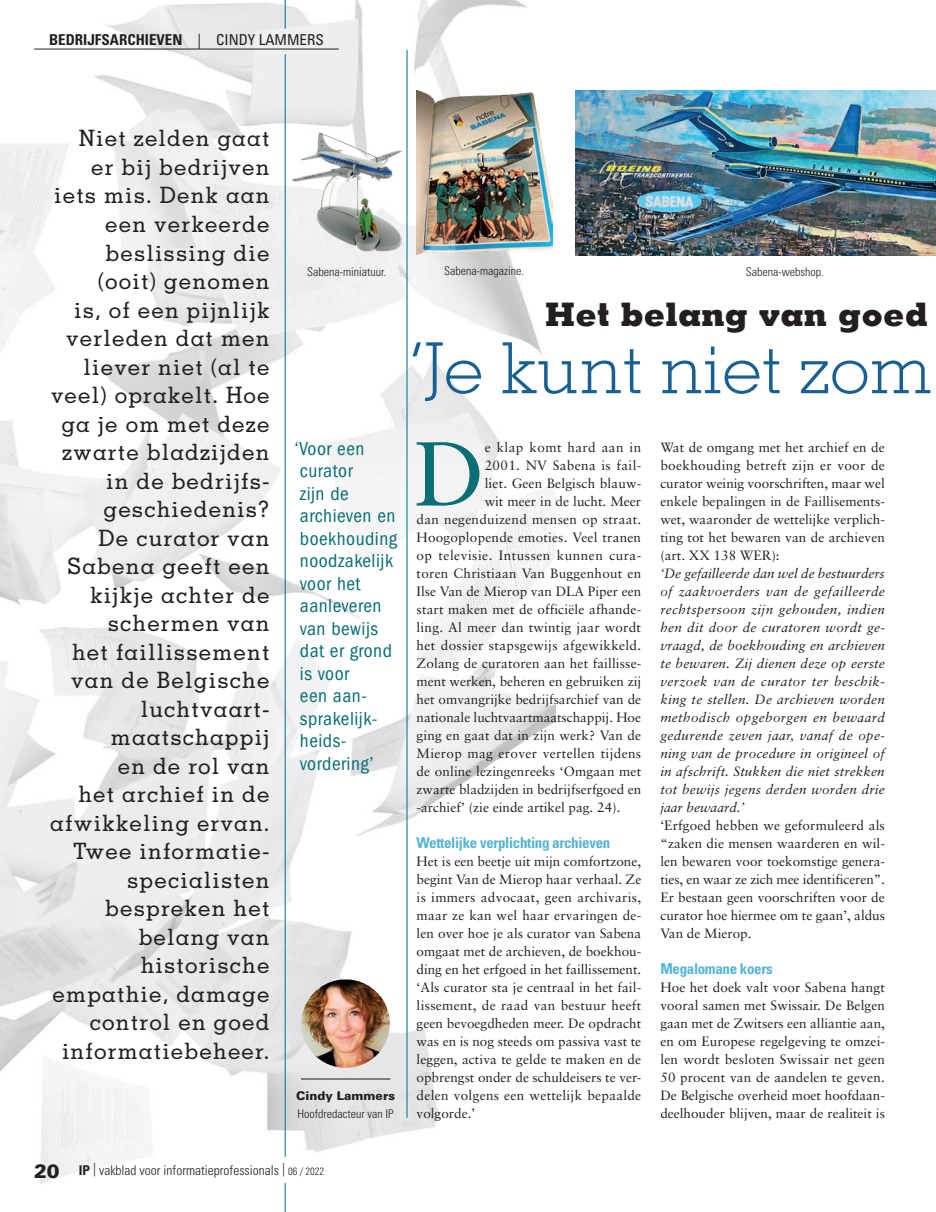
<style>
.page{position:relative;width:936px;height:1212px;background:#fff}
.page>*{position:absolute;margin:0;border:0;box-sizing:border-box;transform-origin:0 0}
.t1{font:90.9px "Sabon";color:#096e75}
.t2{font:300 70.5px "Memphis";color:#176091}
.t3{font:800 32.4px "Memphis";color:#231f20}
.t4{font:500 22.5px/28.5px "Memphis";letter-spacing:.05em;color:#231f20;text-align:right}
.t5{font:condensed 19.5px/22.5px "Franklin Gothic";letter-spacing:.025em;color:#096e75}
.t6{font:700 condensed 15px "Univers";letter-spacing:-.025em;color:#56b4d4}
.t7{font:700 condensed 15px "Univers";color:#231f20}
.t8{font:13.5px/18px "Sabon";letter-spacing:.01em;color:#231f20;text-align:justify}
.t9{font:italic 13.5px/18px "Sabon";letter-spacing:.015em;color:#231f20;text-align:justify}
.t10{font:300 condensed 13.5px "Univers";color:#231f20}
.t11{font:13.5px "Sabon";letter-spacing:.035em;color:#231f20}
.t12{font:13.5px "Sabon";letter-spacing:.03em;color:#231f20}
.t13{font:300 condensed 12px "Univers";color:#231f20}
.t14{font:900 12px "Univers";color:#231f20}
.s1{font-weight:400}
.s2{font-weight:900;font-stretch:normal;font-size:19.2px}
.s3{font-weight:700}
.s4{font-size:10.5px}
</style>
<div class="page">
<img style="left:0;top:0;width:555px;height:1212px">
<hr style="left:406px;top:50px;width:1px;height:1068px;background:#00798b">
<svg style="left:285px;top:0;width:1px;height:29px"></svg>
<hr style="left:285px;top:54px;width:1px;height:1158px;background:#00798b">
<div style="left:281px;top:1157px;width:7px;height:25px;background:#fff"></div>
<img style="left:291px;top:132px;width:110px;height:120px">
<img style="left:575px;top:91px;width:360px;height:165px">
<img style="left:416px;top:91px;width:136px;height:164px">
<hr style="left:34px;top:49px;width:305px;height:1px;background:#231f20">
<img style="left:301px;top:979px;width:89px;height:89px;border-radius:43px">
<hr style="left:301px;top:1078px;width:89px;height:1px;background:#231f20">
<p class="t7" style="left:49px;top:31px;width:276px">BEDRIJFSARCHIEVEN <span class="s1">| CINDY LAMMERS</span></p>
<p class="t4" style="left:50px;top:124px;width:221px">Niet zelden gaat<br>er bij bedrijven iets mis. Denk aan een verkeerde beslissing die (ooit) genomen<br>is, of een pijnlijk verleden dat men liever niet (al te veel) oprakelt. Hoe ga je om met deze zwarte bladzijden in de bedrijfs&shy;geschiedenis?<br>De curator van<br>Sabena geeft een kijkje achter de schermen van<br>het faillissement van de Belgische luchtvaart&shy;maatschappij<br>en de rol van<br>het archief in de afwikkeling ervan.<br>Twee informatie&shy;specialisten bespreken het belang van historische empathie, damage control en goed informatie beheer.</p>
<p class="t13" style="left:307px;top:264px;width:81px">Sabena-miniatuur.</p>
<p class="t13" style="left:444px;top:264px;width:81px">Sabena-magazine.</p>
<p class="t13" style="left:746px;top:264px;width:79px">Sabena-webshop.</p>
<h3 class="t3" style="left:545px;top:293px;width:384px">Het belang van goed</h3>
<h2 class="t2" style="left:409px;top:325px;width:524px">‘Je kunt niet zom</h2>
<h3 class="t5" style="left:295px;top:437px;width:104px">‘Voor een curator<br>zijn de archieven en boekhouding noodzakelijk voor het aanleveren van bewijs dat er grond is voor<br>een aan&shy;sprakelijk&shy;heids&shy;vordering’</h3>
<h1 class="t1" style="left:414px;top:420px;width:72px">D</h1>
<p class="t12" style="left:484px;top:439px;width:158px">e klap komt hard aan in</p>
<p class="t8" style="left:484px;top:456px;width:158px">2001. NV Sabena is fail-</p>
<p class="t8" style="left:484px;top:474px;width:158px">liet. Geen Belgisch blauw-</p>
<p class="t8" style="left:484px;top:492px;width:158px">wit meer in de lucht. Meer</p>
<p class="t8" style="left:416px;top:510px;width:226px">dan negenduizend mensen op straat.</p>
<p class="t8" style="left:416px;top:528px;width:226px">Hoogoplopende emoties. Veel tranen</p>
<p class="t11" style="left:416px;top:547px;width:226px">op televisie. Intussen kunnen cura-</p>
<p class="t8" style="left:416px;top:564px;width:226px">toren Christiaan Van Buggenhout en</p>
<p class="t8" style="left:416px;top:582px;width:226px">Ilse Van de Mierop van DLA Piper een</p>
<p class="t8" style="left:416px;top:600px;width:226px">start maken met de officiële afhande-</p>
<p class="t8" style="left:416px;top:618px;width:226px">ling. Al meer dan twintig jaar wordt</p>
<p class="t8" style="left:416px;top:636px;width:226px">het dossier stapsgewijs afgewikkeld.</p>
<p class="t8" style="left:416px;top:654px;width:226px">Zolang de curatoren aan het faillisse-</p>
<p class="t8" style="left:416px;top:672px;width:226px">ment werken, beheren en gebruiken zij</p>
<p class="t8" style="left:416px;top:690px;width:226px">het omvangrijke bedrijfsarchief van de</p>
<p class="t8" style="left:416px;top:708px;width:226px">nationale luchtvaartmaatschappij. Hoe</p>
<p class="t8" style="left:416px;top:726px;width:226px">ging en gaat dat in zijn werk? Van de</p>
<p class="t8" style="left:416px;top:744px;width:226px">Mierop mag erover vertellen tijdens</p>
<p class="t8" style="left:416px;top:762px;width:226px">de online lezingenreeks ‘Omgaan met</p>
<p class="t8" style="left:416px;top:780px;width:226px">zwarte bladzijden in bedrijfserfgoed en</p>
<p class="t8" style="left:416px;top:798px;width:205px">-archief’ (zie einde artikel pag. 24).</p>
<p class="t6" style="left:416px;top:833px;width:195px">Wettelijke verplichting archieven</p>
<p class="t8" style="left:416px;top:852px;width:226px">Het is een beetje uit mijn comfortzone, begint Van de Mierop haar verhaal. Ze is immers advocaat, geen archivaris, maar ze kan wel haar ervaringen de&shy;len over hoe je als curator van Sabena omgaat met de archieven, de boekhou&shy;ding en het erfgoed in het faillissement. ‘Als curator sta je centraal in het fail&shy;lissement, de raad van bestuur heeft geen bevoegdheden meer. De opdracht was en is nog steeds om passiva vast te leggen, activa te gelde te maken en de opbrengst onder de schuldeisers te ver&shy;delen volgens een wettelijk bepaalde volgorde.’</p>
<p class="t14" style="left:296px;top:1088px;width:101px">Cindy Lammers</p>
<p class="t13" style="left:297px;top:1106px;width:97px">Hoofdredacteur van IP</p>
<p class="t8" style="left:660px;top:438px;width:226px">Wat de omgang met het archief en de boekhouding betreft zijn er voor de curator weinig voorschriften, maar wel enkele bepalingen in de Faillisements&shy;wet, waaronder de wettelijke verplich&shy;ting tot het bewaren van de archieven (art. XX 138 WER):</p>
<p class="t9" style="left:660px;top:564px;width:226px">‘De gefailleerde dan wel de bestuurders of zaakvoerders van de gefailleerde rechtspersoon zijn gehouden, indien hen dit door de curatoren wordt ge&shy;vraagd, de boekhouding en archieven te bewaren. Zij dienen deze op eerste verzoek van de curator ter beschik&shy;king te stellen. De archieven worden methodisch opgeborgen en bewaard gedurende zeven jaar, vanaf de ope&shy;ning van de procedure in origineel of in afschrift. Stukken die niet strekken tot bewijs jegens derden worden drie jaar bewaard.’</p>
<p class="t8" style="left:660px;top:816px;width:226px">‘Erfgoed hebben we geformuleerd als “zaken die mensen waarderen en wil&shy;len bewaren voor toekomstige genera&shy;ties, en waar ze zich mee identificeren”.<br>Er bestaan geen voorschriften voor de curator hoe hiermee om te gaan’, aldus Van de Mierop.</p>
<p class="t6" style="left:660px;top:959px;width:114px">Megalomane koers</p>
<p class="t8" style="left:660px;top:978px;width:226px">Hoe het doek valt voor Sabena hangt vooral samen met Swissair. De Belgen gaan met de Zwitsers een alliantie aan, en om Europese regelgeving te omzei&shy;len wordt besloten Swissair net geen 50 procent van de aandelen te geven.<br>De Belgische overheid moet hoofdaan&shy;deelhouder blijven, maar de realiteit is</p>
<p class="t10" style="left:34px;top:1162px;width:292px"><span class="s2">20</span> <span class="s3">IP</span> | vakblad voor informatieprofessionals | <span class="s4">06 / 2022</span></p>
</div>
